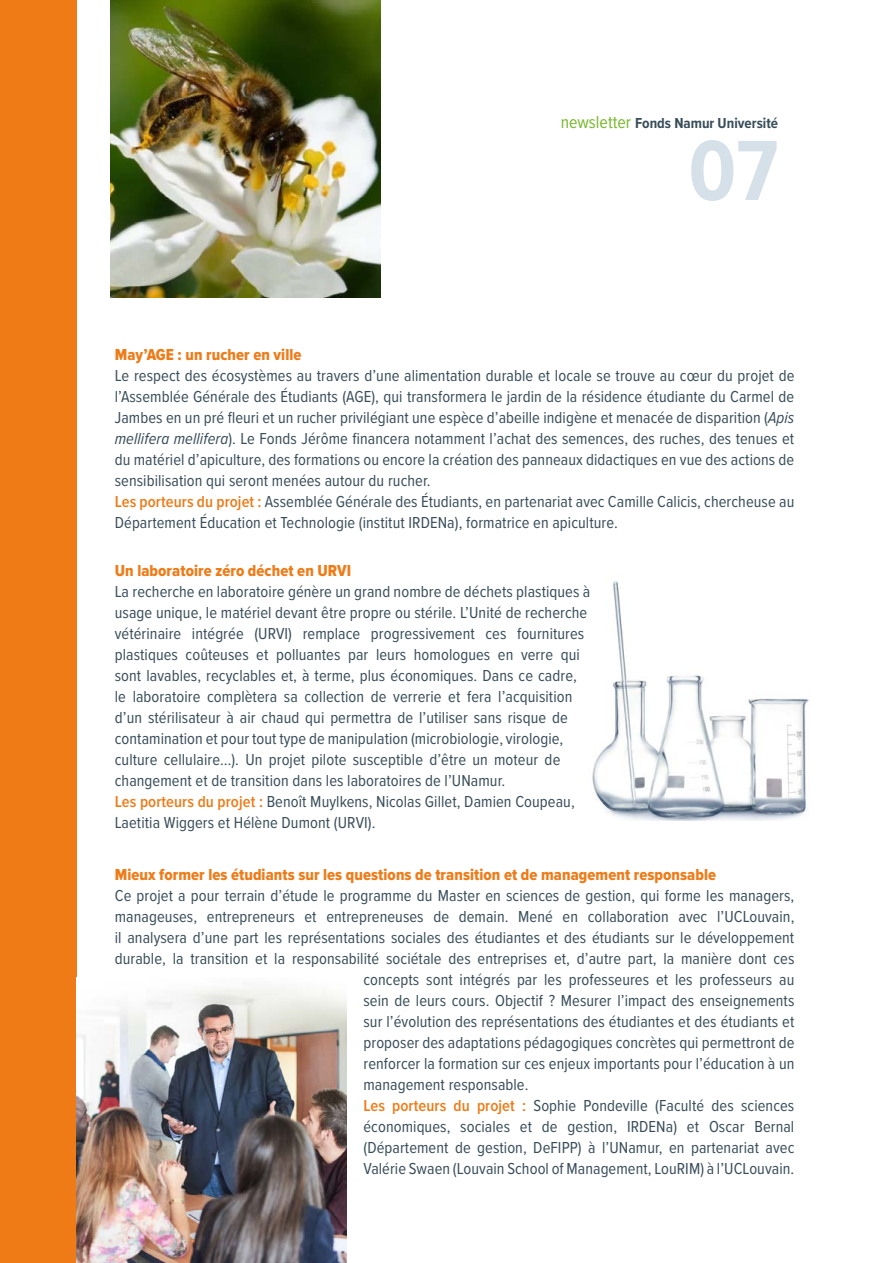
<style>
.page{position:relative;width:893px;height:1263px;background:#fff}
.page>*{position:absolute;margin:0;border:0;box-sizing:border-box;transform-origin:0 0}
.t1{font:700 88.5px "Proxima Nova Cond";color:#d6e0e8}
.t2{font:16.5px/21px "Proxima Nova Cond";letter-spacing:.005em;color:#384d59}
.t3{font:16.5px "Proxima Nova Cond Extrabld";letter-spacing:.005em;color:#ef7b17}
.t4{font:700 15px "Proxima Nova Cond";color:#384d59}
.s1{font-weight:400;font-size:18px;color:#76b82a}
.s2{font-style:italic}
.s3{font-weight:600;color:#ef7b17}
</style>
<div class="page">
<img style="left:592px;top:581px;width:217px;height:240px">
<div style="left:0;top:0;width:77px;height:1263px;background:#ef7b17"></div>
<img style="left:77px;top:987px;width:269px;height:276px">
<img style="left:111px;top:0;width:269px;height:298px">
<p class="t4" style="left:561px;top:112px;width:219px"><span class="s1">newsletter</span> Fonds Namur Université</p>
<h1 class="t1" style="left:688px;top:105px;width:91px">07</h1>
<p class="t3" style="left:115px;top:345px;width:188px">May’AGE : un rucher en ville</p>
<p class="t2" style="left:115px;top:364px;width:681px">Le respect des écosystèmes au travers d’une alimentation durable et locale se trouve au cœur du projet de l’Assemblée Générale des Étudiants (AGE), qui transformera le jardin de la résidence étudiante du Carmel de Jambes en un pré fleuri et un rucher privilégiant une espèce d’abeille indigène et menacée de disparition (<span class="s2">Apis mellifera mellifera</span>). Le Fonds Jérôme financera notamment l’achat des semences, des ruches, des tenues et du matériel d’apiculture, des formations ou encore la création des panneaux didactiques en vue des actions de sensibilisation qui seront menées autour du rucher.<br><span class="s3">Les porteurs du projet :</span> Assemblée Générale des Étudiants, en partenariat avec Camille Calicis, chercheuse au Département Éducation et Technologie (institut IRDENa), formatrice en apiculture.</p>
<p class="t3" style="left:115px;top:561px;width:238px">Un laboratoire zéro déchet en URVI</p>
<p class="t2" style="left:115px;top:580px;width:477px">La recherche en laboratoire génère un grand nombre de déchets plastiques à usage unique, le matériel devant être propre ou stérile. L’Unité de recherche vétérinaire intégrée (URVI) remplace progressivement ces fournitures plastiques coûteuses et polluantes par leurs homologues en verre qui sont lavables, recyclables et, à terme, plus économiques. Dans ce cadre, le laboratoire complètera sa collection de verrerie et fera l’acquisition d’un stérilisateur à air chaud qui permettra de l’utiliser sans risque de contamination et pour tout type de manipulation (microbiologie, virologie, culture cellulaire…). Un projet pilote susceptible d’être un moteur de changement et de transition dans les laboratoires de l’UNamur.<br><span class="s3">Les porteurs du projet :</span> Benoît Muylkens, Nicolas Gillet, Damien Coupeau, Laetitia Wiggers et Hélène Dumont (URVI).</p>
<p class="t3" style="left:115px;top:865px;width:603px">Mieux former les étudiants sur les questions de transition et de management responsable</p>
<p class="t2" style="left:115px;top:884px;width:681px">Ce projet a pour terrain d’étude le programme du Master en sciences de gestion, qui forme les managers,</p>
<p class="t2" style="left:115px;top:906px;width:681px">manageuses, entrepreneurs et entrepreneuses de demain. Mené en collaboration avec l’UCLouvain,</p>
<p class="t2" style="left:115px;top:927px;width:681px">il analysera d’une part les représentations sociales des étudiantes et des étudiants sur le développement</p>
<p class="t2" style="left:115px;top:948px;width:681px">durable, la transition et la responsabilité sociétale des entreprises et, d’autre part, la manière dont ces</p>
<p class="t2" style="left:363px;top:969px;width:432px">concepts sont intégrés par les professeures et les professeurs au</p>
<p class="t2" style="left:363px;top:990px;width:432px">sein de leurs cours. Objectif ? Mesurer l’impact des enseignements</p>
<p class="t2" style="left:363px;top:1011px;width:432px">sur l’évolution des représentations des étudiantes et des étudiants et</p>
<p class="t2" style="left:363px;top:1032px;width:432px">proposer des adaptations pédagogiques concrètes qui permettront de</p>
<p class="t2" style="left:363px;top:1053px;width:432px">renforcer la formation sur ces enjeux importants pour l’éducation à un</p>
<p class="t2" style="left:363px;top:1074px;width:166px">management responsable.</p>
<p class="t2" style="left:363px;top:1095px;width:432px"><span class="s3">Les porteurs du projet :</span> Sophie Pondeville (Faculté des sciences</p>
<p class="t2" style="left:363px;top:1116px;width:432px">économiques, sociales et de gestion, IRDENa) et Oscar Bernal</p>
<p class="t2" style="left:363px;top:1137px;width:432px">(Département de gestion, DeFIPP) à l’UNamur, en partenariat avec</p>
<p class="t2" style="left:363px;top:1158px;width:432px">Valérie Swaen (Louvain School of Management, LouRIM) à l’UCLouvain.</p>
</div>
